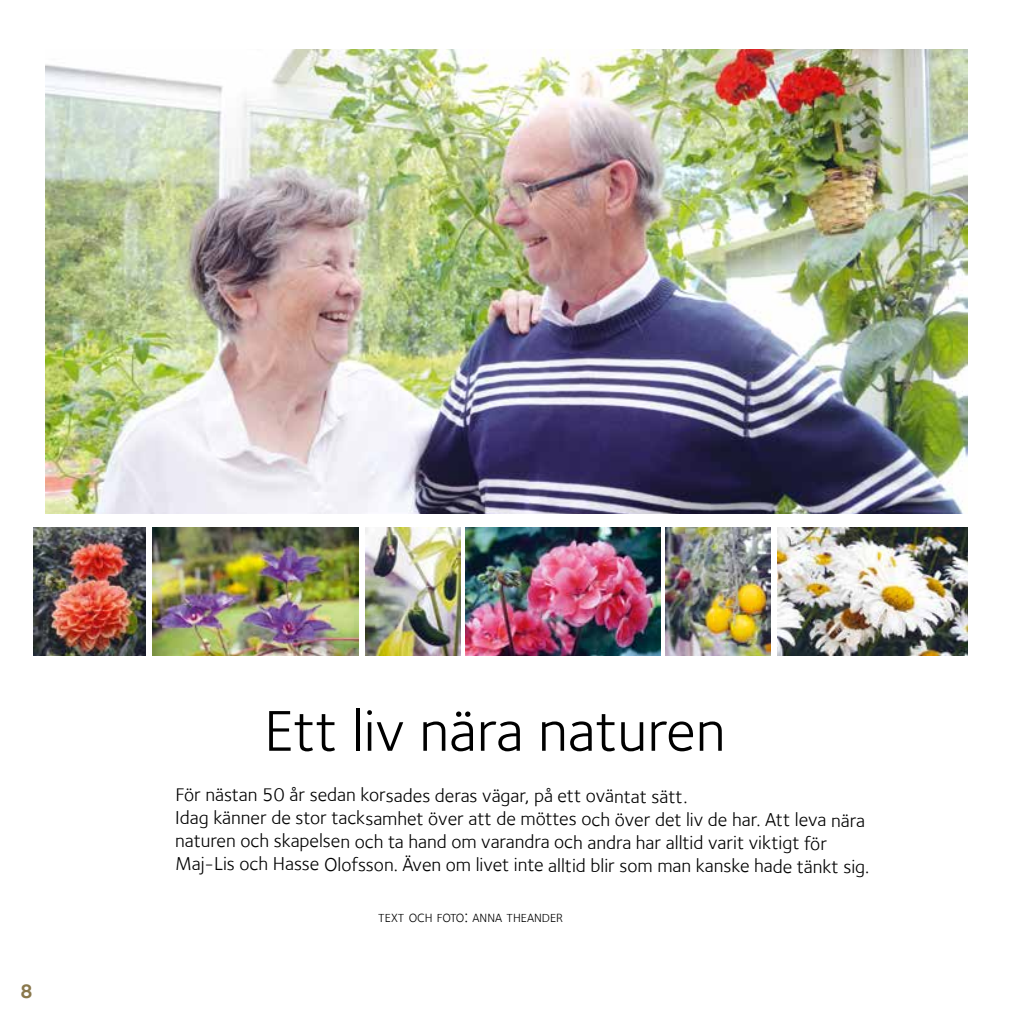
<style>
.page{position:relative;width:1017px;height:1017px;background:#fff}
.page>*{position:absolute;margin:0;border:0;box-sizing:border-box;transform-origin:0 0}
.t1{font:59.5px "Foundry Sterling";color:#000}
.t2{font:21px "Foundry Sterling Bold Expert";color:#8a784c}
.t3{font:19.25px/23.3px "Foundry Sterling";letter-spacing:-.005em;color:#000}
.t4{font:12.25px "Foundry Sterling";color:#000}
.s1{font-size:17.5px}
</style>
<div class="page">
<img style="left:46px;top:50px;width:921px;height:463px">
<img style="left:34px;top:527px;width:112px;height:129px">
<img style="left:666px;top:527px;width:105px;height:129px">
<img style="left:777px;top:527px;width:190px;height:129px">
<img style="left:466px;top:527px;width:194px;height:129px">
<img style="left:153px;top:527px;width:206px;height:129px">
<img style="left:366px;top:527px;width:94px;height:129px">
<p class="t2" style="left:20px;top:976px;width:14px">8</p>
<h1 class="t1" style="left:264px;top:696px;width:463px">Ett liv nära naturen</h1>
<p class="t3" style="left:175px;top:783px;width:696px">För nästan 50 år sedan korsades deras vägar, på ett oväntat sätt.<br>Idag känner de stor tacksamhet över att de möttes och över det liv de har. Att leva nära naturen och skapelsen och ta hand om varandra och andra har alltid varit viktigt för Maj-Lis och Hasse Olofsson. Även om livet inte alltid blir som man kanske hade tänkt sig.</p>
<p class="t4" style="left:378px;top:911px;width:186px">TEXT OCH FOTO<span class="s1">:</span> ANNA THEANDER</p>
</div>
